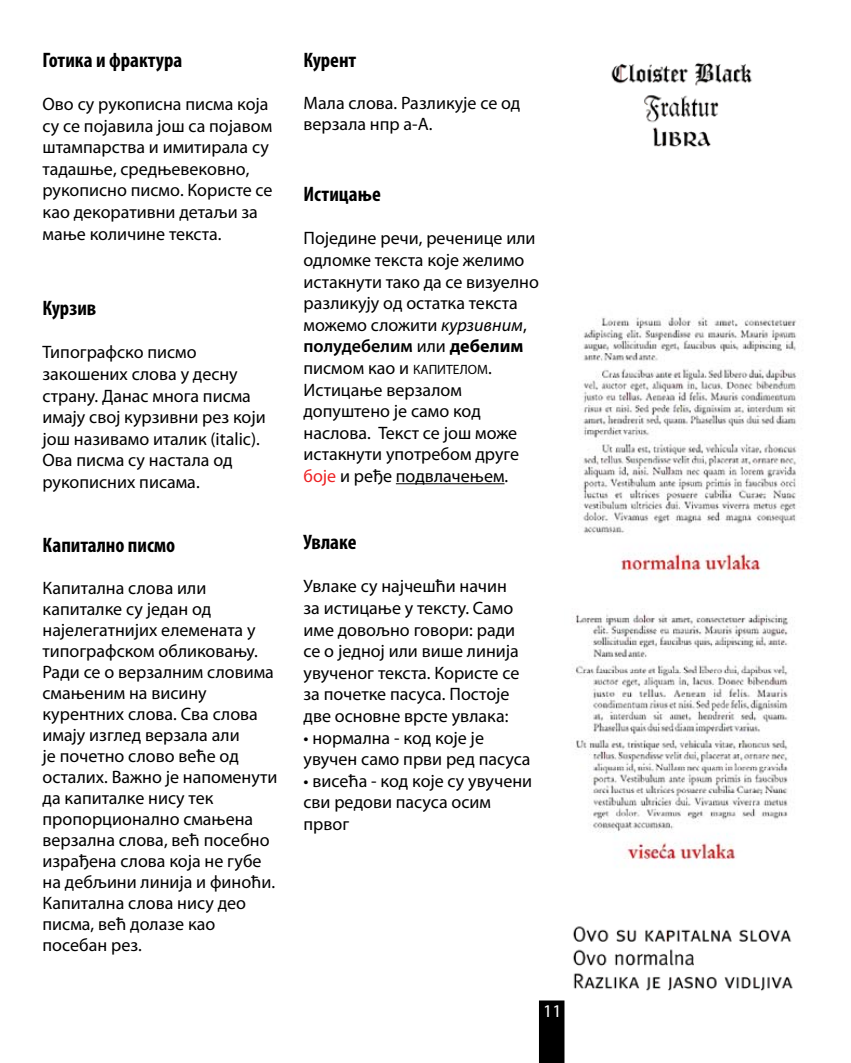
<style>
.page{position:relative;width:851px;height:1063px;background:#fff}
.page>*{position:absolute;margin:0;border:0;box-sizing:border-box;transform-origin:0 0}
.t1{font:700 condensed 21px "Myriad Pro";color:#000}
.t2{font:18px/21.6px "Myriad Pro";color:#000}
.t3{font:18px "Myriad Pro";color:#fff}
.s1{font-style:italic}
.s2{font-weight:600}
.s3{font-weight:700}
.s4{font-size:13.5px}
.s5{color:#ed2224}
</style>
<div class="page">
<div style="left:539px;top:1001px;width:24px;height:61px;background:#000"></div>
<div style="left:539px;top:1000px;width:25px;height:63px;border:2px solid #000"></div>
<img style="left:583px;top:314px;width:214px;height:264px">
<hr style="left:396px;top:483px;width:108px;height:1px;background:#000">
<img style="left:573px;top:926px;width:220px;height:65px">
<img style="left:611px;top:62px;width:141px;height:85px">
<img style="left:573px;top:612px;width:215px;height:255px">
<p class="t1" style="left:43px;top:47px;width:141px">Готика и фрактура</p>
<p class="t2" style="left:43px;top:93px;width:231px">Ово су рукописна писма која су се појавила још са појавом штампарства и имитирала су тадашње, средњевековно, рукописно писмо. Користе се као декоративни детаљи за мање количине текста.</p>
<p class="t1" style="left:43px;top:295px;width:55px">Курзив</p>
<p class="t2" style="left:43px;top:341px;width:224px">Типографско писмо закошених слова у десну страну. Данас многа писма имају свој курзивни рез који још називамо италик (italic).<br>Ова писма су настала од рукописних писама.</p>
<p class="t1" style="left:43px;top:532px;width:134px">Капитално писмо</p>
<p class="t2" style="left:43px;top:577px;width:236px;line-height:21px">Капитална слова или капиталке су један од најелегатнијих елемената у типографском обликовању.<br>Ради се о верзалним словима смањеним на висину курентних слова. Сва слова имају изглед верзала али<br>је почетно слово веће од осталих. Важно је напоменути да капиталке нису тек пропорционално смањена верзална слова, већ посебно израђена слова која не губе на дебљини линија и финоћи.<br>Капитална слова нису део писма, већ долазе као посебан рез.</p>
<p class="t1" style="left:303px;top:47px;width:54px">Курент</p>
<p class="t2" style="left:303px;top:92px;width:218px;line-height:21px">Мала слова. Разликује се од верзала нпр а-А.</p>
<p class="t1" style="left:303px;top:181px;width:79px">Истицање</p>
<p class="t2" style="left:303px;top:227px;width:237px">Поједине речи, реченице или одломке текста које желимо истакнути тако да се визуелно разликују од остатка текста можемо сложити <span class="s1">курзивним</span>, <span class="s2">полудебелим</span> или <span class="s3">дебелим </span>писмом као и <span class="s4">КАПИТЕЛОМ</span>.<br>Истицање верзалом допуштено је само код наслова. Текст се још може истакнути употребом друге <span class="s5">боје</span> и ређе подвлачењем.</p>
<p class="t1" style="left:303px;top:529px;width:54px">Увлаке</p>
<p class="t2" style="left:303px;top:575px;width:217px">Увлаке су најчешћи начин за истицање у тексту. Само име довољно говори: ради се о једној или више линија увученог текста. Користе се за почетке пасуса. Постоје две основне врсте увлака:</p>
<p class="t2" style="left:303px;top:726px;width:228px">• нормална - код које је увучен само први ред пасуса</p>
<p class="t2" style="left:303px;top:770px;width:230px">• висећа - код које су увучени сви редови пасуса осим првог</p>
<p class="t3" style="left:543px;top:1000px;width:20px">11</p>
</div>
